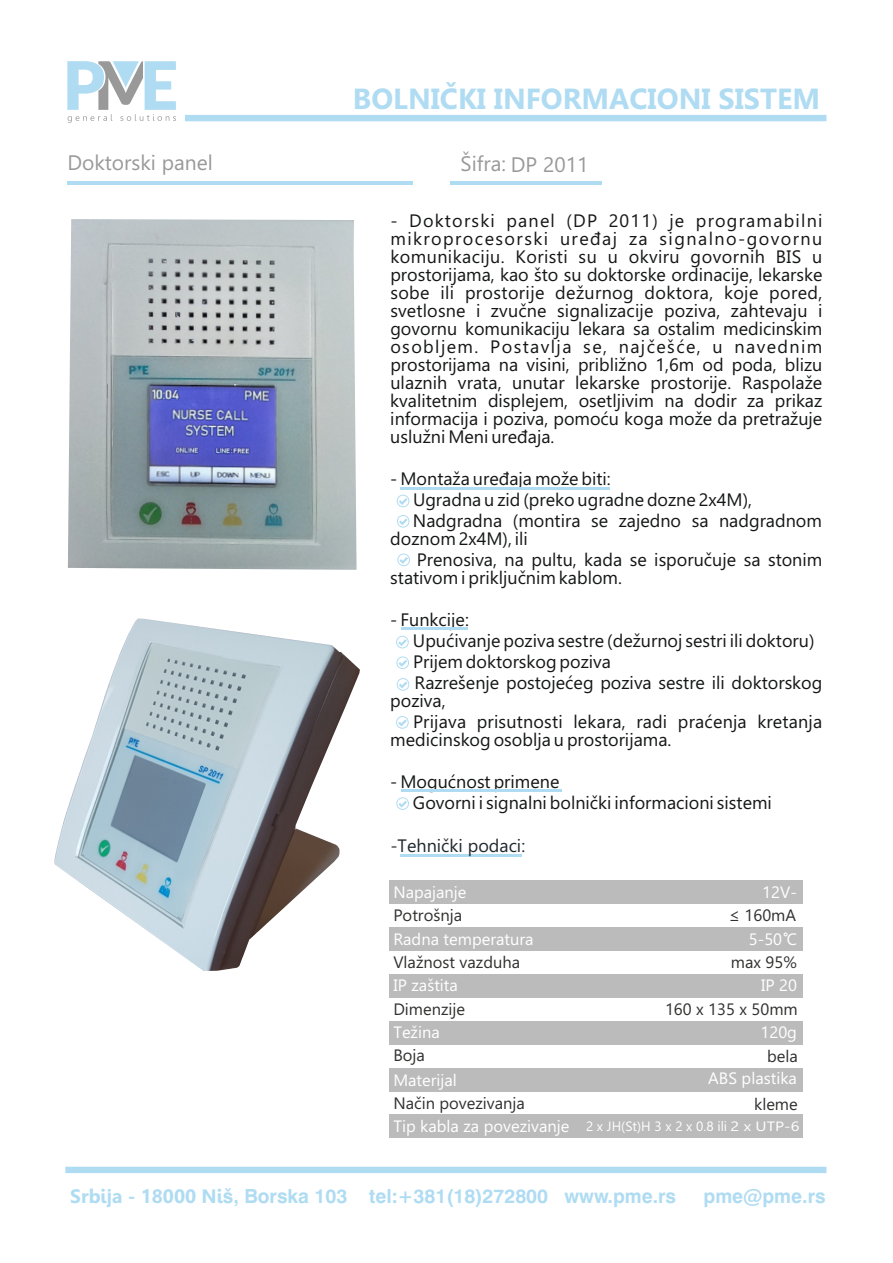
<style>
.page{position:relative;width:893px;height:1263px;background:#fff}
.page>*{position:absolute;margin:0;border:0;box-sizing:border-box;transform-origin:0 0}
.t1{font:700 29.1px "Ebrima";color:#afdcf2}
.t2{font:21px "Ebrima";color:#999}
.t3{font:700 19.5px "Swiss 721 BT";color:#afdcf2}
.t4{font:18px/18px "Ebrima";color:#151616}
.t5{font:18px "Ebrima";color:#20282e}
.t6{font:16.5px "Ebrima";color:#fff}
.t7{font:16.5px "Ebrima";color:#313130}
.t8{font:13.5px "Ebrima";color:#fff}
.s1{font-family:"Leelawadee"}
</style>
<div class="page">
<img style="left:68px;top:219px;width:289px;height:351px">
<hr style="left:67px;top:181px;width:346px;height:4px;background:#afdcf2">
<div style="left:185px;top:115px;width:641px;height:6px;background:#afdcf2"></div>
<div style="left:65px;top:1167px;width:761px;height:6px;background:#afdcf2"></div>
<svg style="left:67px;top:61px;width:109px;height:62px"></svg>
<hr style="left:450px;top:181px;width:151px;height:4px;background:#afdcf2">
<svg style="left:396px;top:495px;width:14px;height:12px"></svg>
<svg style="left:396px;top:636px;width:13px;height:12px"></svg>
<svg style="left:397px;top:515px;width:13px;height:13px"></svg>
<svg style="left:396px;top:656px;width:13px;height:13px"></svg>
<svg style="left:397px;top:553px;width:13px;height:13px"></svg>
<svg style="left:396px;top:678px;width:14px;height:13px"></svg>
<svg style="left:396px;top:716px;width:13px;height:13px"></svg>
<svg style="left:396px;top:797px;width:13px;height:13px"></svg>
<div style="left:389px;top:881px;width:202px;height:23px;background:#bbbbbc"></div>
<div style="left:389px;top:927px;width:202px;height:24px;background:#bbbbbc"></div>
<div style="left:389px;top:974px;width:202px;height:24px;background:#bbbbbc"></div>
<div style="left:591px;top:881px;width:211px;height:23px;background:#bbbbbc"></div>
<div style="left:591px;top:927px;width:211px;height:24px;background:#bbbbbc"></div>
<div style="left:591px;top:974px;width:211px;height:24px;background:#bbbbbc"></div>
<div style="left:389px;top:1021px;width:202px;height:23px;background:#bbbbbc"></div>
<div style="left:591px;top:1021px;width:211px;height:23px;background:#bbbbbc"></div>
<div style="left:389px;top:1068px;width:202px;height:23px;background:#bbbbbc"></div>
<div style="left:591px;top:1068px;width:211px;height:23px;background:#bbbbbc"></div>
<div style="left:389px;top:1114px;width:202px;height:24px;background:#bbbbbc"></div>
<div style="left:591px;top:1114px;width:211px;height:24px;background:#bbbbbc"></div>
<hr style="left:400px;top:854px;width:122px;height:3px;background:#afdcf2">
<hr style="left:400px;top:487px;width:209px;height:2px;background:#afdcf2">
<hr style="left:402px;top:627px;width:66px;height:3px;background:#afdcf2">
<hr style="left:401px;top:789px;width:160px;height:3px;background:#afdcf2">
<img style="left:54px;top:618px;width:306px;height:353px">
<h1 class="t1" style="left:353px;top:87px;width:469px">BOLNIČKI INFORMACIONI SISTEM</h1>
<p class="t2" style="left:67px;top:154px;width:147px">Doktorski panel</p>
<p class="t2" style="left:461px;top:156px;width:129px">Šifra: DP 2011</p>
<p class="t4" style="left:390px;top:213px;width:434px;text-align:justify">- Doktorski panel (DP 2011) je programabilni mikroprocesorski uređaj za signalno-govornu komunikaciju. Koristi su u okviru govornih BIS u prostorijama, kao što su doktorske ordinacije, lekarske sobe ili prostorije dežurnog doktora, koje pored, svetlosne i zvučne signalizacije poziva, zahtevaju i govornu komunikaciju lekara sa ostalim medicinskim osobljem. Postavlja se, najčešće, u navednim prostorijama na visini, približno 1,6m od poda, blizu ulaznih vrata, unutar lekarske prostorije. Raspolaže kvalitetnim displejem, osetljivim na dodir za prikaz informacija i poziva, pomoću koga može da pretražuje uslužni Meni uređaja.</p>
<p class="t4" style="left:390px;top:471px;width:222px">- Montaža uređaja može biti:</p>
<p class="t4" style="left:413px;top:492px;width:341px">Ugradna u zid (preko ugradne dozne 2x4M),</p>
<p class="t4" style="left:390px;top:513px;width:433px;text-indent:23px">Nadgradna (montira se zajedno sa nadgradnom doznom 2x4M), ili</p>
<p class="t4" style="left:390px;top:552px;width:434px;text-indent:27px">Prenosiva, na pultu, kada se isporučuje sa stonim stativom i priključnim kablom.</p>
<p class="t4" style="left:390px;top:612px;width:80px">- Funkcije:</p>
<p class="t4" style="left:413px;top:633px;width:403px">Upućivanje poziva sestre (dežurnoj sestri ili doktoru)</p>
<p class="t4" style="left:413px;top:653px;width:411px;line-height:21px">Prijem doktorskog poziva<br>Razrešenje postojećeg poziva sestre ili doktorskog</p>
<p class="t4" style="left:413px;top:692px;width:411px;line-height:21px;text-indent:-23px">poziva,<br>Prijava prisutnosti lekara, radi praćenja kretanja</p>
<p class="t4" style="left:390px;top:732px;width:283px">medicinskog osoblja u prostorijama.</p>
<p class="t4" style="left:413px;top:773px;width:360px;line-height:21px;text-indent:-23px">- Mogućnost primene<br>Govorni i signalni bolnički informacioni sistemi</p>
<p class="t5" style="left:390px;top:839px;width:136px">-Tehnički podaci:</p>
<p class="t6" style="left:393px;top:886px;width:75px">Napajanje</p>
<p class="t6" style="left:393px;top:933px;width:142px">Radna temperatura</p>
<p class="t6" style="left:393px;top:979px;width:66px">IP zaštita</p>
<p class="t6" style="left:393px;top:1026px;width:48px">Težina</p>
<p class="t6" style="left:393px;top:1074px;width:65px">Materijal</p>
<p class="t6" style="left:393px;top:1120px;width:178px">Tip kabla za povezivanje</p>
<p class="t7" style="left:393px;top:909px;width:70px">Potrošnja</p>
<p class="t7" style="left:393px;top:956px;width:128px">Vlažnost vazduha</p>
<p class="t7" style="left:393px;top:1003px;width:73px">Dimenzije</p>
<p class="t7" style="left:393px;top:1049px;width:33px">Boja</p>
<p class="t7" style="left:393px;top:1097px;width:133px">Način povezivanja</p>
<p class="t6" style="left:762px;top:886px;width:36px">12V-</p>
<p class="t6" style="left:749px;top:933px;width:50px">5-50 C</p>
<p class="t6" style="left:761px;top:979px;width:37px">IP 20</p>
<p class="t6" style="left:760px;top:1026px;width:38px">120g</p>
<p class="t6" style="left:708px;top:1072px;width:90px">ABS plastika</p>
<p class="t7" style="left:729px;top:909px;width:69px">≤ 160mA</p>
<p class="t7" style="left:731px;top:956px;width:67px">max 95%</p>
<p class="t7" style="left:665px;top:1003px;width:134px">160 x 135 x 50mm</p>
<p class="t7" style="left:767px;top:1050px;width:32px">bela</p>
<p class="t7" style="left:754px;top:1097px;width:45px">kleme</p>
<p class="t8" style="left:586px;top:1121px;width:215px">2 x JH(St)H 3 x 2 x 0.8 ili 2 x UTP-6</p>
<p class="t3" style="left:70px;top:1188px;width:607px"><span class="s1">Srbi</span>j<span class="s1">a - 18000 Ni</span>š, Borska 103 tel:+381(18)272800 www.pme.rs</p>
<p class="t3" style="left:703px;top:1188px;width:124px">pme@pme.rs</p>
</div>
